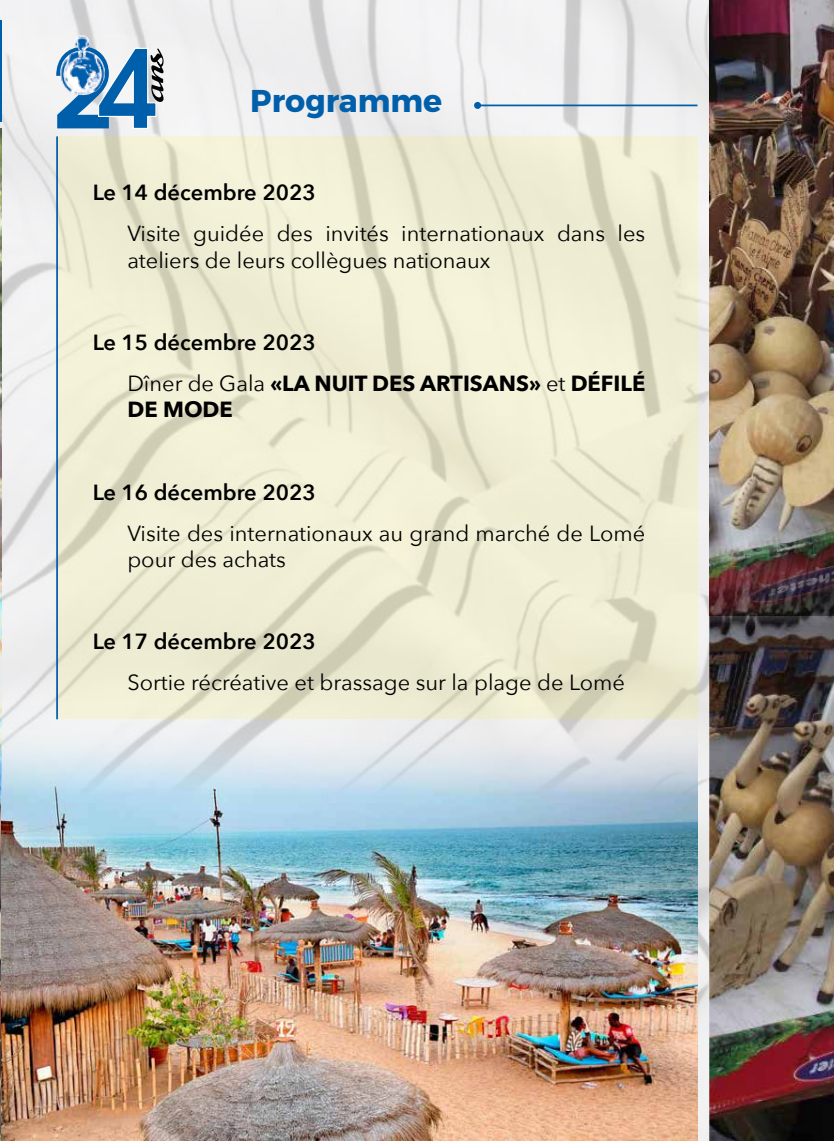
<style>
.page{position:relative;width:834px;height:1141px;background:#fff}
.page>*{position:absolute;margin:0;border:0;box-sizing:border-box;transform-origin:0 0}
.t1{font:700 31.5px "Montserrat";color:#005fab}
.t2{font:21.88px/26.2px "Avenir Next";color:#000}
.t3{font:700 21.88px/41.1px "Avenir Next";color:#000}
.t4{font:600 21.88px "Avenir Next";color:#000}
.s1{font-weight:600}
.s2{font-weight:400}
</style>
<div class="page">
<img style="left:0;top:0;width:709px;height:1141px">
<img style="left:709px;top:0;width:124px;height:512px">
<img style="left:709px;top:512px;width:124px;height:629px">
<hr style="left:477px;top:105px;width:220px;height:1px;background:#005fab">
<div style="left:474px;top:102px;width:7px;height:7px;background:#005fab;border-radius:50%"></div>
<svg style="left:58px;top:136px;width:639px;height:562px;background:#edebd1"></svg>
<hr style="left:56px;top:136px;width:2px;height:583px;background:#005fab">
<hr style="left:0;top:20px;width:1px;height:102px;background:#005fab">
<img style="left:1px;top:698px;width:696px;height:443px">
<svg style="left:56px;top:35px;width:107px;height:95px"></svg>
<h1 class="t1" style="left:250px;top:75px;width:193px">Programme</h1>
<p class="t4" style="left:93px;top:174px;width:224px">Le 14 décembre 2023</p>
<p class="t2" style="left:127px;top:220px;width:519px">Visite guidée des invités internationaux dans les ateliers de leurs collègues nationaux</p>
<p class="t3" style="left:127px;top:321px;width:519px;text-indent:-35px"><span class="s1">Le 15 décembre 2023<br></span><span class="s2">Dîner de Gala</span> «LA NUIT DES ARTISANS» <span class="s2">et</span> DÉFILÉ</p>
<p class="t3" style="left:127px;top:389px;width:107px">DE MODE</p>
<p class="t4" style="left:93px;top:473px;width:224px">Le 16 décembre 2023</p>
<p class="t2" style="left:127px;top:519px;width:519px">Visite des internationaux au grand marché de Lomé pour des achats</p>
<p class="t4" style="left:93px;top:623px;width:224px">Le 17 décembre 2023</p>
<p class="t2" style="left:127px;top:669px;width:499px">Sortie récréative et brassage sur la plage de Lomé</p>
</div>
